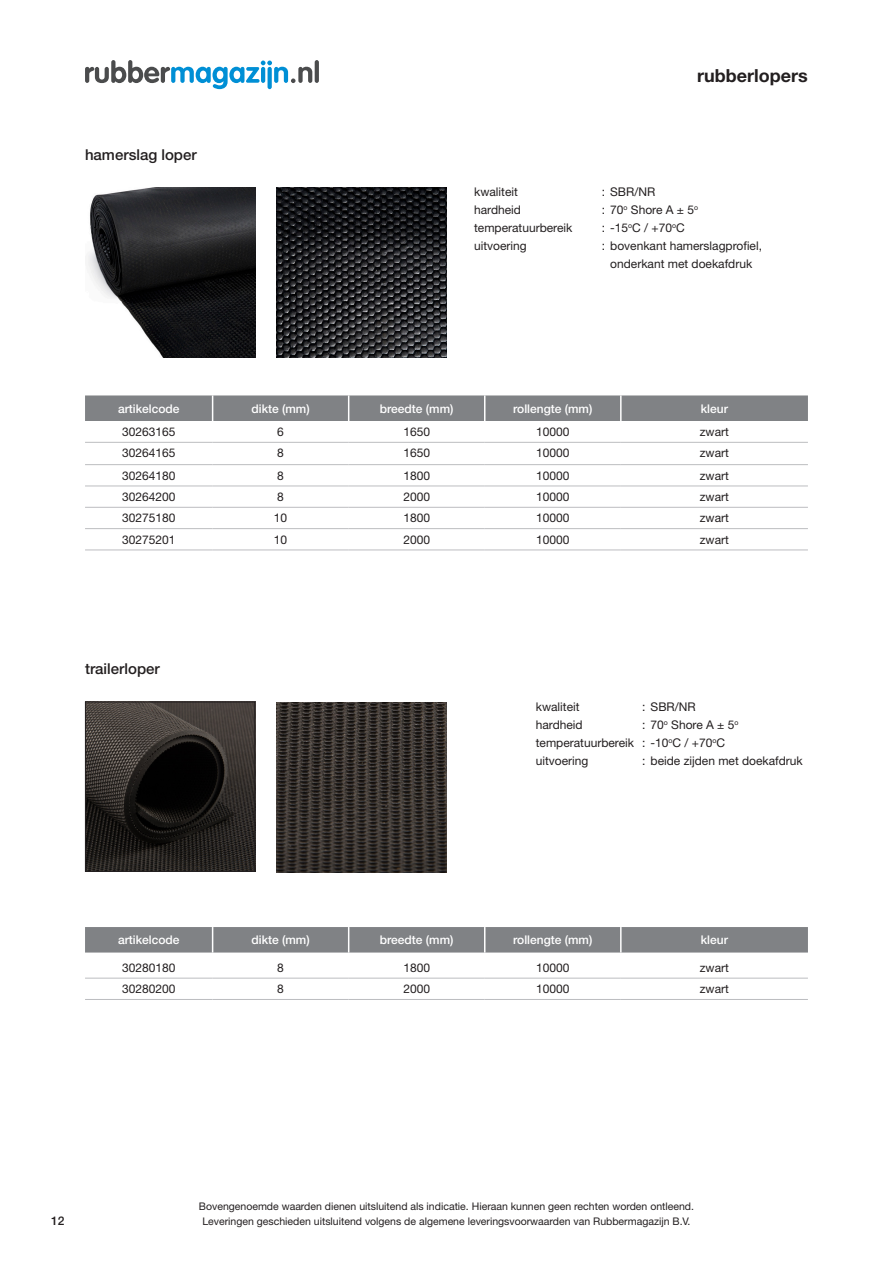
<style>
.page{position:relative;width:893px;height:1263px;background:#fff}
.page>*{position:absolute;margin:0;border:0;box-sizing:border-box;transform-origin:0 0}
.Gen-condition{font:700 18px "Helvetica Neue LT Std";color:#231f20}
.t1{font:500 15px "Helvetica Neue LT Std";color:#231f20}
.t2{font:12px/18px "Helvetica Neue LT Std";color:#231f20;text-align:center}
.t3{font:500 12px "Helvetica Neue LT Std";color:#fff}
.t4{font:500 12px "Helvetica Neue LT Std";color:#231f20}
.t5{font:10.5px/15px "Helvetica Neue LT Std";color:#231f20;text-align:center}
</style>
<div class="page">
<img style="left:276px;top:187px;width:170px;height:170px">
<svg style="left:85px;top:60px;width:227px;height:29px"></svg>
<hr style="left:315px;top:60px;width:4px;height:23px;background:#4b4c4d;border-radius:2px">
<img style="left:88px;top:187px;width:167px;height:170px">
<div style="left:85px;top:395px;width:723px;height:26px;background:#808285"></div>
<hr style="left:620px;top:395px;width:2px;height:26px;background:#fff">
<hr style="left:85px;top:442px;width:128px;height:1px;background:#bcbdc0">
<hr style="left:213px;top:442px;width:136px;height:1px;background:#bcbdc0">
<hr style="left:349px;top:442px;width:136px;height:1px;background:#bcbdc0">
<hr style="left:485px;top:442px;width:136px;height:1px;background:#bcbdc0">
<hr style="left:621px;top:442px;width:187px;height:1px;background:#bcbdc0">
<hr style="left:85px;top:464px;width:128px;height:1px;background:#bcbdc0">
<hr style="left:213px;top:464px;width:136px;height:1px;background:#bcbdc0">
<hr style="left:349px;top:464px;width:136px;height:1px;background:#bcbdc0">
<hr style="left:485px;top:464px;width:136px;height:1px;background:#bcbdc0">
<hr style="left:621px;top:464px;width:187px;height:1px;background:#bcbdc0">
<hr style="left:85px;top:486px;width:128px;height:1px;background:#bcbdc0">
<hr style="left:213px;top:486px;width:136px;height:1px;background:#bcbdc0">
<hr style="left:349px;top:486px;width:136px;height:1px;background:#bcbdc0">
<hr style="left:485px;top:486px;width:136px;height:1px;background:#bcbdc0">
<hr style="left:621px;top:486px;width:187px;height:1px;background:#bcbdc0">
<hr style="left:85px;top:507px;width:128px;height:1px;background:#bcbdc0">
<hr style="left:213px;top:507px;width:136px;height:1px;background:#bcbdc0">
<hr style="left:349px;top:507px;width:136px;height:1px;background:#bcbdc0">
<hr style="left:485px;top:507px;width:136px;height:1px;background:#bcbdc0">
<hr style="left:621px;top:507px;width:187px;height:1px;background:#bcbdc0">
<hr style="left:85px;top:528px;width:128px;height:1px;background:#bcbdc0">
<hr style="left:213px;top:528px;width:136px;height:1px;background:#bcbdc0">
<hr style="left:349px;top:528px;width:136px;height:1px;background:#bcbdc0">
<hr style="left:485px;top:528px;width:136px;height:1px;background:#bcbdc0">
<hr style="left:621px;top:528px;width:187px;height:1px;background:#bcbdc0">
<hr style="left:85px;top:550px;width:128px;height:1px;background:#bcbdc0">
<hr style="left:213px;top:550px;width:136px;height:1px;background:#bcbdc0">
<hr style="left:349px;top:550px;width:136px;height:1px;background:#bcbdc0">
<hr style="left:485px;top:550px;width:136px;height:1px;background:#bcbdc0">
<hr style="left:621px;top:550px;width:187px;height:1px;background:#bcbdc0">
<div style="left:85px;top:927px;width:723px;height:25px;background:#808285"></div>
<hr style="left:620px;top:927px;width:2px;height:25px;background:#fff">
<hr style="left:85px;top:978px;width:128px;height:1px;background:#bcbdc0">
<hr style="left:213px;top:978px;width:136px;height:1px;background:#bcbdc0">
<hr style="left:349px;top:978px;width:136px;height:1px;background:#bcbdc0">
<hr style="left:485px;top:978px;width:136px;height:1px;background:#bcbdc0">
<hr style="left:621px;top:978px;width:187px;height:1px;background:#bcbdc0">
<hr style="left:85px;top:999px;width:128px;height:1px;background:#bcbdc0">
<hr style="left:213px;top:999px;width:136px;height:1px;background:#bcbdc0">
<hr style="left:349px;top:999px;width:136px;height:1px;background:#bcbdc0">
<hr style="left:485px;top:999px;width:136px;height:1px;background:#bcbdc0">
<hr style="left:621px;top:999px;width:187px;height:1px;background:#bcbdc0">
<img style="left:276px;top:702px;width:170px;height:170px">
<img style="left:87px;top:704px;width:166px;height:166px">
<div style="left:85px;top:702px;width:170px;height:170px;border:1px solid #231f20"></div>
<p class="t1" style="left:85px;top:145px;width:113px">hamerslag loper</p>
<p class="Gen-condition" style="left:697px;top:65px;width:112px">rubberlopers</p>
<p class="t2" style="left:474px;top:182px;width:45px">kwaliteit</p>
<p class="t2" style="left:602px;top:182px;width:55px">: SBR/NR</p>
<p class="t2" style="left:474px;top:200px;width:48px">hardheid</p>
<p class="t2" style="left:602px;top:200px;width:98px">: 70<sup>o</sup> Shore A ± 5<sup>o</sup></p>
<p class="t2" style="left:474px;top:218px;width:100px">temperatuurbereik</p>
<p class="t2" style="left:602px;top:218px;width:85px">: -15<sup>o</sup>C / +70<sup>o</sup>C</p>
<p class="t2" style="left:474px;top:236px;width:54px">uitvoering</p>
<p class="t2" style="left:602px;top:236px;width:162px">: bovenkant hamerslagprofiel, onderkant met doekafdruk</p>
<p class="t3" style="left:118px;top:401px;width:63px">artikelcode</p>
<p class="t3" style="left:252px;top:401px;width:60px">dikte (mm)</p>
<p class="t3" style="left:380px;top:401px;width:75px">breedte (mm)</p>
<p class="t3" style="left:513px;top:401px;width:81px">rollengte (mm)</p>
<p class="t3" style="left:701px;top:401px;width:29px">kleur</p>
<p class="t2" style="left:122px;top:422px;width:55px">30263165</p>
<p class="t2" style="left:277px;top:422px;width:8px">6</p>
<p class="t2" style="left:403px;top:422px;width:28px">1650</p>
<p class="t2" style="left:536px;top:422px;width:35px">10000</p>
<p class="t2" style="left:700px;top:422px;width:31px">zwart</p>
<p class="t2" style="left:122px;top:444px;width:55px">30264165</p>
<p class="t2" style="left:277px;top:444px;width:8px">8</p>
<p class="t2" style="left:403px;top:444px;width:28px">1650</p>
<p class="t2" style="left:536px;top:444px;width:35px">10000</p>
<p class="t2" style="left:700px;top:444px;width:31px">zwart</p>
<p class="t2" style="left:122px;top:466px;width:55px">30264180</p>
<p class="t2" style="left:277px;top:466px;width:8px">8</p>
<p class="t2" style="left:403px;top:466px;width:28px">1800</p>
<p class="t2" style="left:536px;top:466px;width:35px">10000</p>
<p class="t2" style="left:700px;top:466px;width:31px">zwart</p>
<p class="t2" style="left:122px;top:487px;width:55px">30264200</p>
<p class="t2" style="left:277px;top:487px;width:8px">8</p>
<p class="t2" style="left:403px;top:487px;width:28px">2000</p>
<p class="t2" style="left:536px;top:487px;width:35px">10000</p>
<p class="t2" style="left:700px;top:487px;width:31px">zwart</p>
<p class="t2" style="left:122px;top:509px;width:55px">30275180</p>
<p class="t2" style="left:274px;top:509px;width:15px">10</p>
<p class="t2" style="left:403px;top:509px;width:28px">1800</p>
<p class="t2" style="left:536px;top:509px;width:35px">10000</p>
<p class="t2" style="left:700px;top:509px;width:31px">zwart</p>
<p class="t2" style="left:122px;top:530px;width:55px">30275201</p>
<p class="t2" style="left:274px;top:530px;width:15px">10</p>
<p class="t2" style="left:403px;top:530px;width:28px">2000</p>
<p class="t2" style="left:536px;top:530px;width:35px">10000</p>
<p class="t2" style="left:700px;top:530px;width:31px">zwart</p>
<p class="t1" style="left:85px;top:660px;width:76px">trailerloper</p>
<p class="t2" style="left:536px;top:697px;width:45px">kwaliteit</p>
<p class="t2" style="left:642px;top:697px;width:55px">: SBR/NR</p>
<p class="t2" style="left:536px;top:715px;width:48px">hardheid</p>
<p class="t2" style="left:642px;top:715px;width:98px">: 70<sup>o</sup> Shore A ± 5<sup>o</sup></p>
<p class="t2" style="left:536px;top:733px;width:191px">temperatuurbereik : -10<sup>o</sup>C / +70<sup>o</sup>C</p>
<p class="t2" style="left:536px;top:751px;width:54px">uitvoering</p>
<p class="t2" style="left:642px;top:751px;width:162px">: beide zijden met doekafdruk</p>
<p class="t3" style="left:118px;top:933px;width:63px">artikelcode</p>
<p class="t3" style="left:252px;top:933px;width:60px">dikte (mm)</p>
<p class="t3" style="left:380px;top:933px;width:75px">breedte (mm)</p>
<p class="t3" style="left:513px;top:933px;width:81px">rollengte (mm)</p>
<p class="t3" style="left:701px;top:933px;width:29px">kleur</p>
<p class="t2" style="left:122px;top:958px;width:55px">30280180</p>
<p class="t2" style="left:277px;top:958px;width:8px">8</p>
<p class="t2" style="left:403px;top:958px;width:28px">1800</p>
<p class="t2" style="left:536px;top:958px;width:35px">10000</p>
<p class="t2" style="left:700px;top:958px;width:31px">zwart</p>
<p class="t2" style="left:122px;top:980px;width:55px">30280200</p>
<p class="t2" style="left:277px;top:980px;width:8px">8</p>
<p class="t2" style="left:403px;top:980px;width:28px">2000</p>
<p class="t2" style="left:536px;top:980px;width:35px">10000</p>
<p class="t2" style="left:700px;top:980px;width:31px">zwart</p>
<p class="t4" style="left:51px;top:1213px;width:15px">12</p>
<p class="t5" style="left:199px;top:1198px;width:497px">Bovengenoemde waarden dienen uitsluitend als indicatie. Hieraan kunnen geen rechten worden ontleend.<br>Leveringen geschieden uitsluitend volgens de algemene leveringsvoorwaarden van Rubbermagazijn B.V.</p>
</div>
